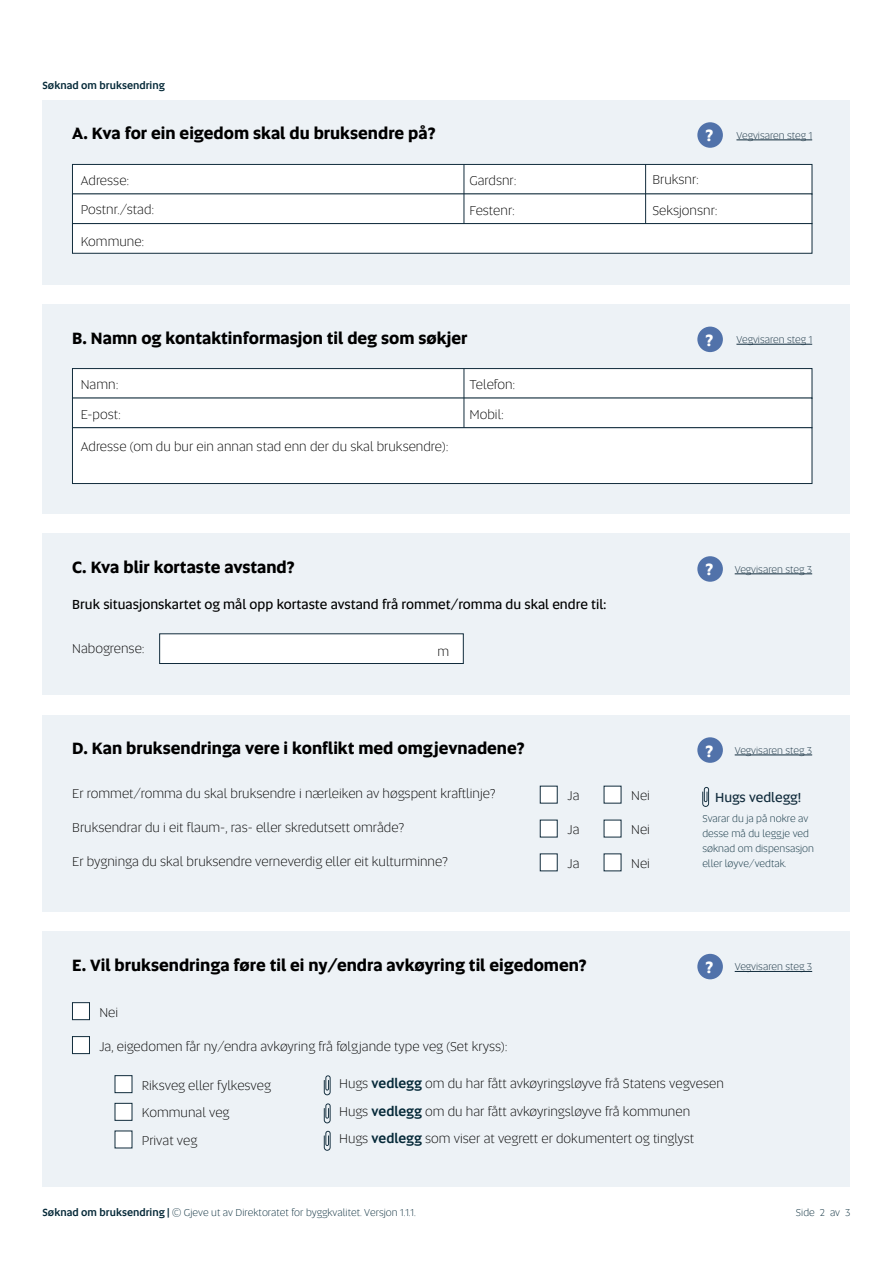
<style>
.page{position:relative;width:893px;height:1263px;background:#fff}
.page>*{position:absolute;margin:0;border:0;box-sizing:border-box;transform-origin:0 0}
.t1{font:700 16.5px "Altis";color:#000}
.t2{font:700 16.5px "Altis";color:#fff}
.p_-_infotekst{font:300 13.5px "Altis";color:#000}
.t3{font:13.5px "Altis";color:#000}
.t4{font:13.5px "Altis";color:#112c3c}
.t5{font:300 10.5px "Altis";color:#052938}
.t6{font:300 10.5px "Altis";color:#112c3c}
.t7{font:500 10.5px "Altis";color:#052938}
.s1{font-weight:500;color:#052938}
.s2{font-weight:500}
</style>
<div class="page">
<div style="left:43px;top:100px;width:807px;height:185px;background:#edf2f6"></div>
<div style="left:43px;top:304px;width:807px;height:210px;background:#edf2f6"></div>
<div style="left:43px;top:534px;width:807px;height:161px;background:#edf2f6"></div>
<div style="left:43px;top:715px;width:807px;height:196px;background:#edf2f6"></div>
<div style="left:43px;top:931px;width:807px;height:255px;background:#edf2f6"></div>
<div style="left:72px;top:164px;width:740px;height:30px;background:#fff;border:1px solid #112c3c"></div>
<div style="left:72px;top:368px;width:740px;height:30px;background:#fff;border:1px solid #112c3c"></div>
<div style="left:159px;top:634px;width:304px;height:30px;background:#fff;border:1px solid #112c3c"></div>
<div style="left:72px;top:194px;width:740px;height:30px;background:#fff"></div>
<div style="left:72px;top:398px;width:740px;height:30px;background:#fff"></div>
<div style="left:72px;top:223px;width:740px;height:30px;background:#fff;border:1px solid #112c3c"></div>
<div style="left:72px;top:427px;width:740px;height:57px;background:#fff;border:1px solid #112c3c"></div>
<hr style="left:464px;top:164px;width:1px;height:60px;background:#112c3c">
<hr style="left:464px;top:368px;width:1px;height:60px;background:#112c3c">
<hr style="left:645px;top:164px;width:1px;height:60px;background:#112c3c">
<div style="left:604px;top:786px;width:17px;height:17px;background:#fff"></div>
<div style="left:604px;top:820px;width:17px;height:17px;background:#fff"></div>
<div style="left:604px;top:854px;width:17px;height:17px;background:#fff"></div>
<div style="left:540px;top:786px;width:17px;height:17px;background:#fff"></div>
<div style="left:72px;top:1002px;width:18px;height:18px;background:#fff;border:1px solid #112c3c"></div>
<div style="left:115px;top:1075px;width:17px;height:18px;background:#fff;border:1px solid #112c3c"></div>
<div style="left:115px;top:1103px;width:17px;height:17px;background:#fff"></div>
<div style="left:115px;top:1131px;width:17px;height:17px;background:#fff"></div>
<div style="left:540px;top:820px;width:17px;height:17px;background:#fff"></div>
<div style="left:72px;top:1036px;width:18px;height:18px;background:#fff;border:1px solid #112c3c"></div>
<div style="left:540px;top:854px;width:17px;height:17px;background:#fff"></div>
<hr style="left:736px;top:140px;width:76px;height:1px;background:#112c3c">
<hr style="left:736px;top:344px;width:76px;height:1px;background:#112c3c">
<hr style="left:735px;top:574px;width:77px;height:1px;background:#112c3c">
<hr style="left:735px;top:755px;width:77px;height:1px;background:#112c3c">
<hr style="left:735px;top:971px;width:77px;height:1px;background:#112c3c">
<div style="left:697px;top:122px;width:26px;height:26px;background:#5172aa;border-radius:50%"></div>
<div style="left:697px;top:327px;width:26px;height:25px;background:#5172aa;border-radius:50%"></div>
<div style="left:697px;top:556px;width:26px;height:26px;background:#5172aa;border-radius:50%"></div>
<div style="left:697px;top:737px;width:26px;height:26px;background:#5172aa;border-radius:50%"></div>
<div style="left:697px;top:954px;width:26px;height:25px;background:#5172aa;border-radius:50%"></div>
<svg style="left:324px;top:1075px;width:7px;height:20px"></svg>
<svg style="left:324px;top:1103px;width:7px;height:20px"></svg>
<svg style="left:324px;top:1131px;width:7px;height:20px"></svg>
<svg style="left:702px;top:787px;width:7px;height:20px"></svg>
<p class="t7" style="left:43px;top:78px;width:124px">Søknad om bruksendring</p>
<h2 class="t1" style="left:72px;top:121px;width:365px">A. Kva for ein eigedom skal du bruksendre på?</h2>
<p class="p_-_infotekst" style="left:81px;top:172px;width:50px">Adresse:</p>
<p class="p_-_infotekst" style="left:469px;top:171px;width:49px">Gardsnr:</p>
<p class="p_-_infotekst" style="left:652px;top:171px;width:48px">Bruksnr:</p>
<p class="p_-_infotekst" style="left:81px;top:201px;width:75px">Postnr./stad:</p>
<p class="p_-_infotekst" style="left:469px;top:201px;width:47px">Festenr:</p>
<p class="p_-_infotekst" style="left:652px;top:201px;width:67px">Seksjonsnr:</p>
<p class="p_-_infotekst" style="left:81px;top:232px;width:65px">Kommune:</p>
<h2 class="t2" style="left:705px;top:123px;width:9px">?</h2>
<p class="t6" style="left:736px;top:128px;width:77px">Vegvisaren steg 1</p>
<h2 class="t1" style="left:72px;top:325px;width:397px">B. Namn og kontaktinformasjon til deg som søkjer</h2>
<p class="p_-_infotekst" style="left:81px;top:376px;width:39px">Namn:</p>
<p class="p_-_infotekst" style="left:469px;top:375px;width:47px">Telefon:</p>
<p class="p_-_infotekst" style="left:81px;top:405px;width:42px">E-post:</p>
<p class="p_-_infotekst" style="left:469px;top:406px;width:36px">Mobil:</p>
<p class="p_-_infotekst" style="left:81px;top:437px;width:369px">Adresse (om du bur ein annan stad enn der du skal bruksendre):</p>
<h2 class="t2" style="left:705px;top:328px;width:9px">?</h2>
<p class="t6" style="left:736px;top:333px;width:77px">Vegvisaren steg 1</p>
<h2 class="t1" style="left:72px;top:555px;width:224px">C. Kva blir kortaste avstand?</h2>
<h2 class="t3" style="left:72px;top:595px;width:536px">Bruk situasjonskartet og mål opp kortaste avstand frå rommet/romma du skal endre til:</h2>
<p class="p_-_infotekst" style="left:72px;top:640px;width:74px">Nabogrense:</p>
<p class="p_-_infotekst" style="left:437px;top:642px;width:13px">m</p>
<h2 class="t2" style="left:705px;top:557px;width:9px">?</h2>
<p class="t6" style="left:735px;top:562px;width:79px">Vegvisaren steg 3</p>
<h2 class="t1" style="left:72px;top:736px;width:454px">D. Kan bruksendringa vere i konflikt med omgjevnadene?</h2>
<p class="p_-_infotekst" style="left:72px;top:785px;width:425px">Er rommet/romma du skal bruksendre i nærleiken av høgspent kraftlinje?</p>
<p class="p_-_infotekst" style="left:567px;top:787px;width:14px">Ja</p>
<p class="p_-_infotekst" style="left:631px;top:787px;width:20px">Nei</p>
<p class="p_-_infotekst" style="left:72px;top:819px;width:333px">Bruksendrar du i eit flaum-, ras- eller skredutsett område?</p>
<p class="p_-_infotekst" style="left:567px;top:821px;width:14px">Ja</p>
<p class="p_-_infotekst" style="left:631px;top:821px;width:20px">Nei</p>
<p class="p_-_infotekst" style="left:72px;top:853px;width:377px">Er bygninga du skal bruksendre verneverdig eller eit kulturminne?</p>
<p class="p_-_infotekst" style="left:567px;top:855px;width:14px">Ja</p>
<p class="p_-_infotekst" style="left:631px;top:855px;width:20px">Nei</p>
<h2 class="t2" style="left:705px;top:738px;width:9px">?</h2>
<p class="t6" style="left:735px;top:743px;width:79px">Vegvisaren steg 3</p>
<p class="t4" style="left:715px;top:788px;width:88px">Hugs vedlegg!</p>
<p class="t5" style="left:702px;top:811px;width:107px">Svarar du ja på nokre av</p>
<p class="t5" style="left:702px;top:826px;width:108px">desse må du leggje ved</p>
<p class="t5" style="left:702px;top:841px;width:113px">søknad om dispensasjon</p>
<p class="t5" style="left:702px;top:856px;width:86px">eller løyve/vedtak.</p>
<h2 class="t1" style="left:72px;top:953px;width:516px">E. Vil bruksendringa føre til ei ny/endra avkøyring til eigedomen?</h2>
<p class="p_-_infotekst" style="left:99px;top:1003px;width:20px">Nei</p>
<p class="p_-_infotekst" style="left:99px;top:1037px;width:410px">Ja, eigedomen får ny/endra avkøyring frå følgjande type veg (Set kryss):</p>
<p class="p_-_infotekst" style="left:142px;top:1076px;width:131px">Riksveg eller fylkesveg</p>
<p class="p_-_infotekst" style="left:339px;top:1074px;width:386px">Hugs <span class="s1">vedlegg</span> om du har fått avkøyringsløyve frå Statens vegvesen</p>
<p class="p_-_infotekst" style="left:142px;top:1104px;width:89px">Kommunal veg</p>
<p class="p_-_infotekst" style="left:339px;top:1102px;width:353px">Hugs <span class="s1">vedlegg</span> om du har fått avkøyringsløyve frå kommunen</p>
<p class="p_-_infotekst" style="left:142px;top:1131px;width:57px">Privat veg</p>
<p class="p_-_infotekst" style="left:339px;top:1130px;width:357px">Hugs <span class="s1">vedlegg</span> som viser at vegrett er dokumentert og tinglyst</p>
<h2 class="t2" style="left:705px;top:955px;width:9px">?</h2>
<p class="t6" style="left:735px;top:960px;width:79px">Vegvisaren steg 3</p>
<p class="t5" style="left:43px;top:1205px;width:375px"><span class="s2">Søknad om bruksendring |</span> © Gjeve ut av Direktoratet for byggkvalitet. Versjon 1.1.1.</p>
<p class="t5" style="left:796px;top:1205px;width:56px">Side 2 av 3</p>
</div>
